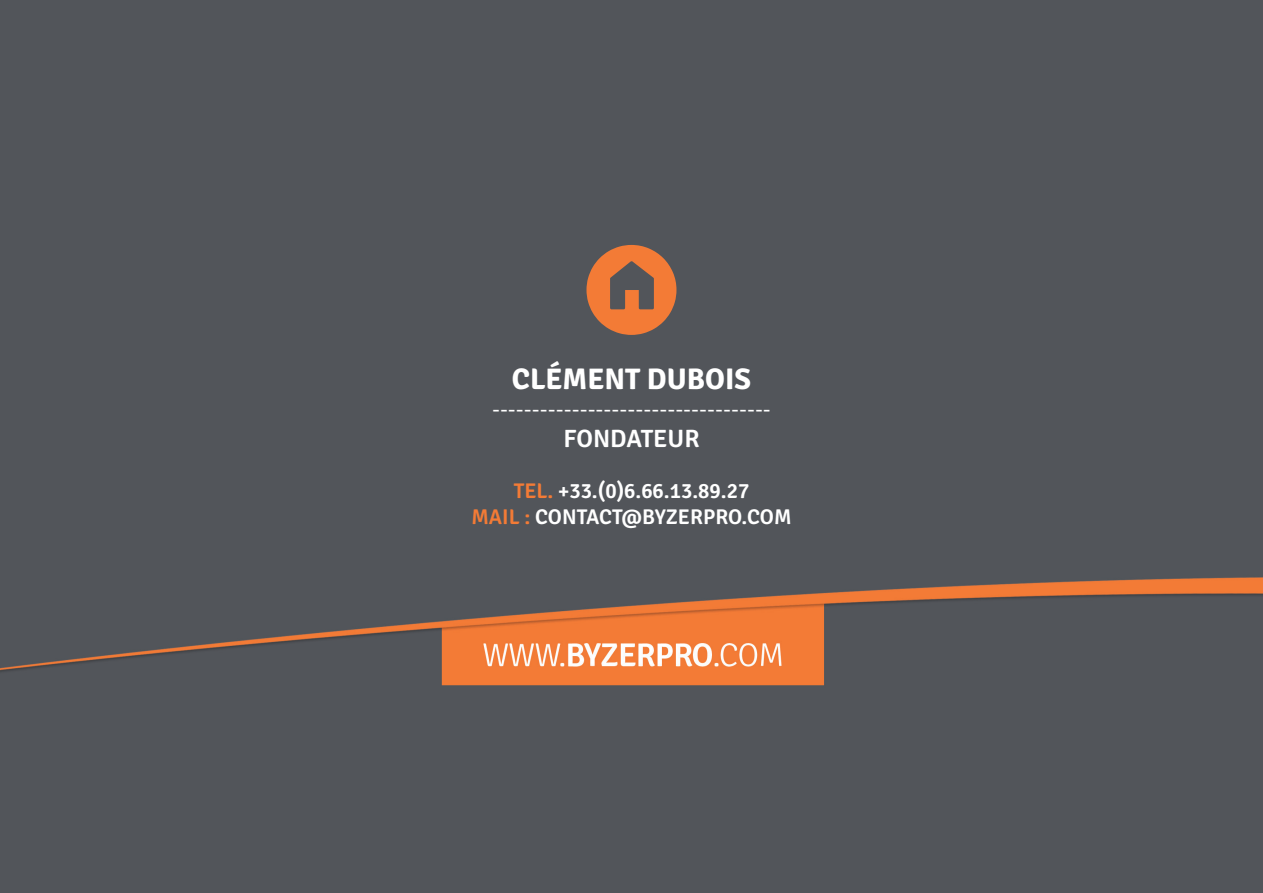
<style>
.page{position:relative;width:1263px;height:893px;background:#52555a}
.page>*{position:absolute;margin:0;border:0;box-sizing:border-box;transform-origin:0 0}
.t1{font:700 29.85px "Signika";color:#fff}
.t2{font:600 25.05px "Signika";color:#fff}
.t3{font:300 23.85px "Signika";color:#fff}
.t4{font:600 21.3px/25.5px "Signika";color:#fff;text-align:center}
.s1{color:#f37b36}
</style>
<div class="page">
<svg style="left:586px;top:245px;width:90px;height:90px;background:#b26b44"></svg>
<h1 class="t1" style="left:512px;top:361px;width:241px">CLÉMENT DUBOIS</h1>
<p class="t3" style="left:492px;top:396px;width:280px">-----------------------------------</p>
<p class="t2" style="left:563px;top:424px;width:138px">FONDATEUR</p>
<p class="t4" style="left:471px;top:479px;width:322px"><span class="s1">TEL.</span> +33.(0)6.66.13.89.27<br><span class="s1">MAIL :</span> CONTACT@BYZERPRO.COM</p>
</div>
